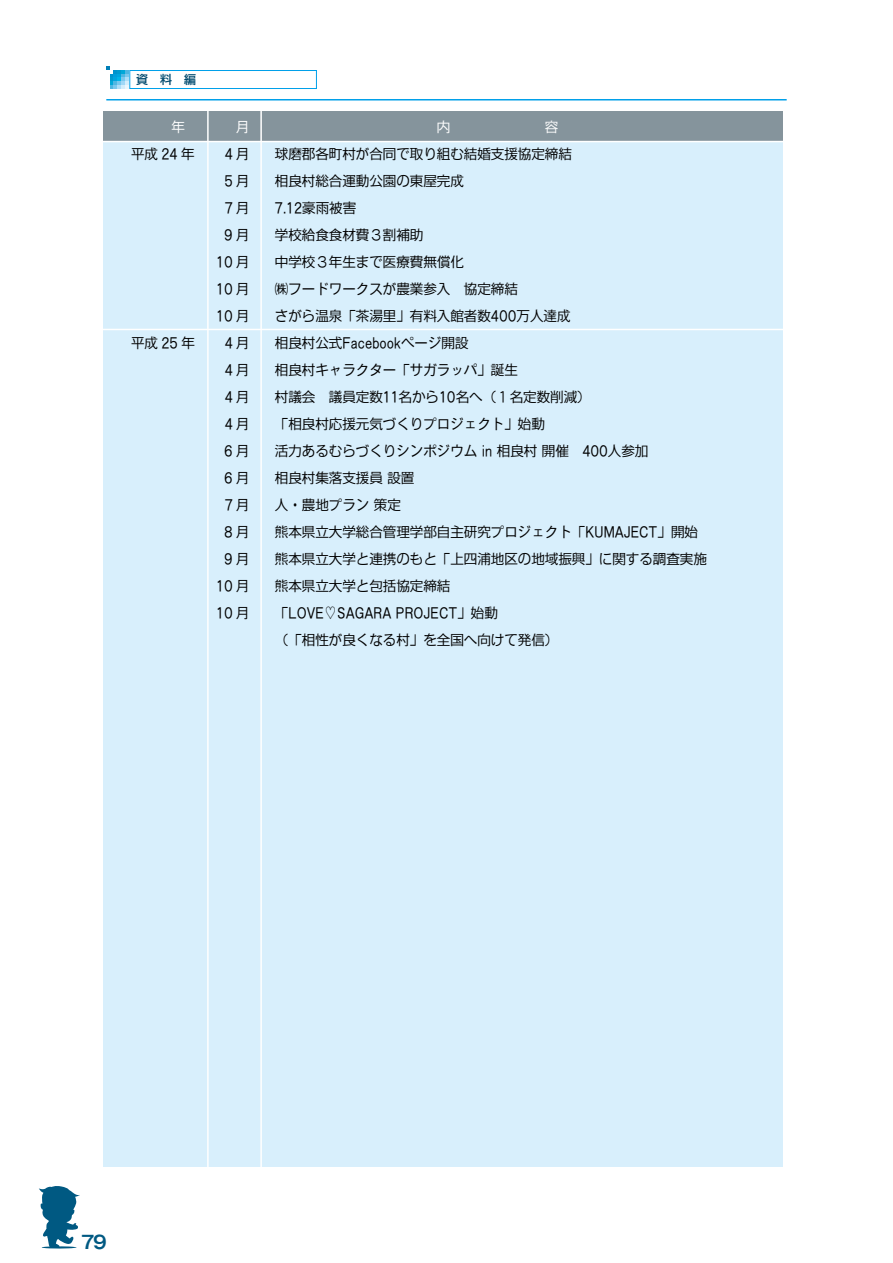
<style>
.page{position:relative;width:893px;height:1263px;background:#fff}
.page>*{position:absolute;margin:0;border:0;box-sizing:border-box;transform-origin:0 0}
.t1{font:700 18px "Gothic MB101 Pro De";color:#005982}
.t2{font:300 13.5px/27px "M News G Upr";color:#000}
.t3{font:300 13.5px/27px "M News G Upr";letter-spacing:.25em;color:#000;text-align:right}
.t4{font:500 12px "UD Shin Go Pro";color:#00496d}
.s1{color:#fff}
</style>
<div class="page">
<hr style="left:106px;top:99px;width:681px;height:1px;background:#00a0e9">
<div style="left:129px;top:70px;width:188px;height:19px;border:1px solid #00a0e9"></div>
<svg style="left:106px;top:66px;width:22px;height:23px"></svg>
<svg style="left:39px;top:1186px;width:41px;height:62px"></svg>
<div style="left:104px;top:111px;width:679px;height:1056px;background:#d8effc"></div>
<div style="left:104px;top:111px;width:679px;height:31px;background:#85949c"></div>
<hr style="left:260px;top:103px;width:2px;height:1108px;background:#fff">
<hr style="left:207px;top:103px;width:2px;height:1108px;background:#fff">
<hr style="left:93px;top:141px;width:707px;height:1px;background:#fff">
<hr style="left:93px;top:329px;width:707px;height:1px;background:#fff">
<p class="t4" style="left:136px;top:70px;width:61px">資料編</p>
<p class="t2" style="left:131px;top:139px;width:65px">平成 24 年</p>
<p class="t2" style="left:131px;top:328px;width:65px">平成 25 年</p>
<p class="t3" style="left:216px;top:112px;width:35px"><span class="s1">月<br></span>4月<br>5月<br>7月<br>9月<br>10 月<br>10 月<br>10 月<br>4月<br>4月<br>4月<br>4月<br>6月<br>6月<br>7月<br>8月<br>9月<br>10 月<br>10 月</p>
<p class="t2" style="left:275px;top:139px;width:433px">球磨郡各町村が合同で取り組む結婚支援協定締結<br>相良村総合運動公園の東屋完成<br>7.12豪雨被害<br>学校給食食材費３割補助<br>中学校３年生まで医療費無償化<br>㈱フードワークスが農業参入　協定締結<br>さがら温泉「茶湯里」有料入館者数400万人達成<br>相良村公式Facebookページ開設<br>相良村キャラクター「サガラッパ」誕生<br>村議会　議員定数11名から10名へ（１名定数削減）<br>「相良村応援元気づくりプロジェクト」始動<br>活力あるむらづくりシンポジウム in 相良村 開催　400人参加<br>相良村集落支援員 設置<br>人・農地プラン 策定<br>熊本県立大学総合管理学部自主研究プロジェクト「KUMAJECT」開始熊本県立大学と連携のもと「上四浦地区の地域振興」に関する調査実施熊本県立大学と包括協定締結<br>「LOVE♡SAGARA PROJECT」始動<br>（「相性が良くなる村」を全国へ向けて発信）</p>
<p class="t1" style="left:81px;top:1227px;width:27px">79</p>
</div>
